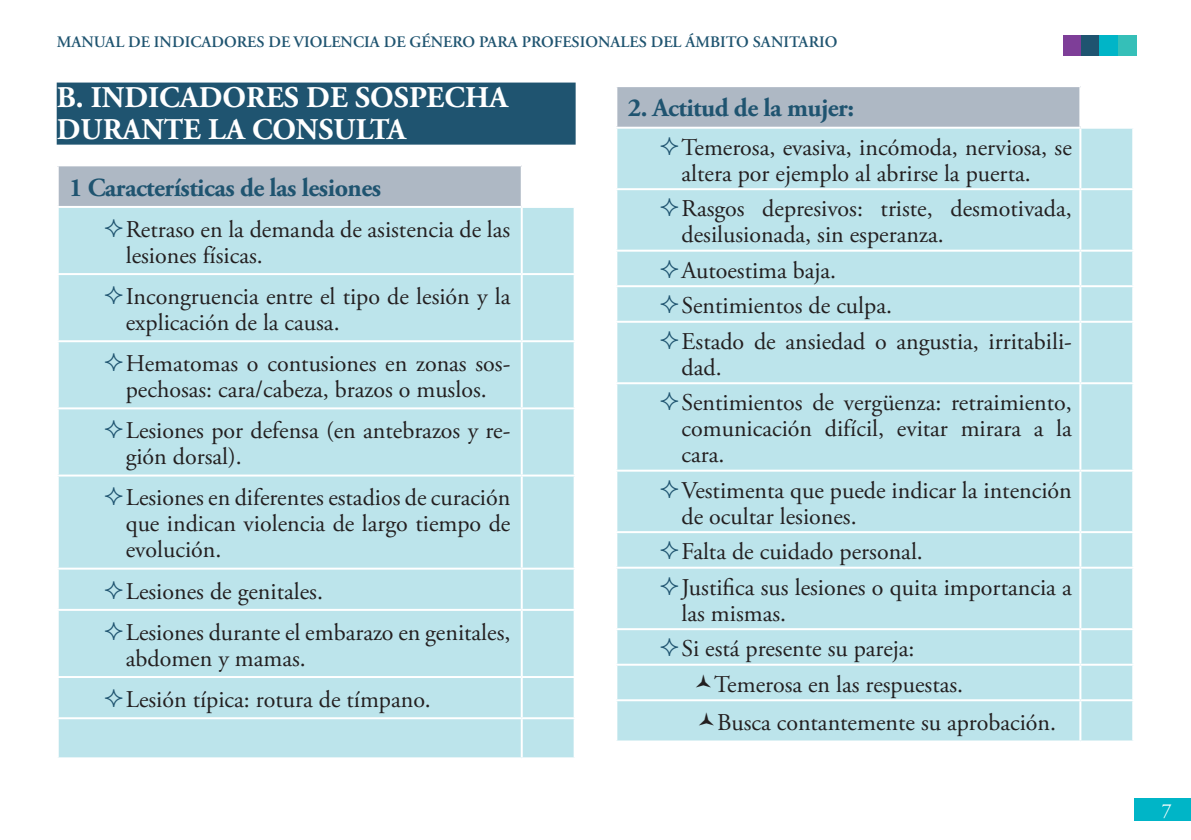
<style>
.page{position:relative;width:1191px;height:840px;background:#fff}
.page>*{position:absolute;margin:0;border:0;box-sizing:border-box;transform-origin:0 0}
._01_TITULAR{font:700 30px/32.4px "Adobe Garamond Pro";color:#fff}
._02_TITULO{font:700 26px "Adobe Garamond Pro";letter-spacing:-.02em;color:#1f5470}
._04_TABULADO{font:24px/25.8px "Adobe Garamond Pro";color:#231f20}
._07_2TABULADO{font:24px "Adobe Garamond Pro";color:#231f20}
.t1{font:20px "Adobe Garamond Pro";color:#fff}
.t2{font:600 16px "Adobe Garamond Pro";color:#1f5470}
</style>
<div class="page">
<div style="left:1134px;top:797px;width:57px;height:23px;background:#00b5c7"></div>
<div style="left:1063px;top:35px;width:18px;height:21px;background:#7e3e98"></div>
<div style="left:1081px;top:35px;width:19px;height:21px;background:#1f5470"></div>
<div style="left:1118px;top:35px;width:18px;height:21px;background:#35bfb8"></div>
<div style="left:1099px;top:35px;width:19px;height:21px;background:#00b5c7"></div>
<div style="left:57px;top:82px;width:518px;height:62px;background:#1f5470"></div>
<div style="left:58px;top:165px;width:464px;height:42px;background:#aeb8c4"></div>
<div style="left:59px;top:208px;width:514px;height:549px;background:#bce4eb"></div>
<hr style="left:57px;top:164px;width:465px;height:2px;background:#fff">
<hr style="left:57px;top:166px;width:2px;height:40px;background:#fff">
<hr style="left:521px;top:166px;width:2px;height:40px;background:#fff">
<hr style="left:57px;top:206px;width:465px;height:2px;background:#fff">
<hr style="left:521px;top:208px;width:2px;height:65px;background:#fff">
<hr style="left:57px;top:273px;width:465px;height:2px;background:#fff">
<hr style="left:522px;top:273px;width:53px;height:2px;background:#fff">
<hr style="left:521px;top:275px;width:2px;height:65px;background:#fff">
<hr style="left:57px;top:340px;width:465px;height:2px;background:#fff">
<hr style="left:522px;top:340px;width:53px;height:2px;background:#fff">
<hr style="left:521px;top:342px;width:2px;height:65px;background:#fff">
<hr style="left:57px;top:407px;width:465px;height:2px;background:#fff">
<hr style="left:522px;top:407px;width:53px;height:2px;background:#fff">
<hr style="left:521px;top:409px;width:2px;height:65px;background:#fff">
<hr style="left:57px;top:474px;width:465px;height:2px;background:#fff">
<hr style="left:522px;top:474px;width:53px;height:2px;background:#fff">
<hr style="left:521px;top:476px;width:2px;height:91px;background:#fff">
<hr style="left:57px;top:567px;width:465px;height:2px;background:#fff">
<hr style="left:522px;top:567px;width:53px;height:2px;background:#fff">
<hr style="left:521px;top:569px;width:2px;height:39px;background:#fff">
<hr style="left:57px;top:608px;width:465px;height:2px;background:#fff">
<hr style="left:522px;top:608px;width:53px;height:2px;background:#fff">
<hr style="left:521px;top:610px;width:2px;height:65px;background:#fff">
<hr style="left:57px;top:675px;width:465px;height:2px;background:#fff">
<hr style="left:522px;top:675px;width:53px;height:2px;background:#fff">
<hr style="left:521px;top:677px;width:2px;height:39px;background:#fff">
<hr style="left:57px;top:716px;width:465px;height:2px;background:#fff">
<hr style="left:522px;top:716px;width:53px;height:2px;background:#fff">
<hr style="left:521px;top:718px;width:2px;height:39px;background:#fff">
<div style="left:616px;top:86px;width:464px;height:42px;background:#aeb8c4"></div>
<div style="left:617px;top:129px;width:515px;height:611px;background:#bce4eb"></div>
<hr style="left:615px;top:85px;width:465px;height:2px;background:#fff">
<hr style="left:615px;top:87px;width:2px;height:40px;background:#fff">
<hr style="left:1079px;top:87px;width:2px;height:40px;background:#fff">
<hr style="left:615px;top:127px;width:465px;height:2px;background:#fff">
<hr style="left:1079px;top:129px;width:2px;height:59px;background:#fff">
<hr style="left:615px;top:188px;width:465px;height:2px;background:#fff">
<hr style="left:1080px;top:188px;width:54px;height:2px;background:#fff">
<hr style="left:1079px;top:190px;width:2px;height:59px;background:#fff">
<hr style="left:615px;top:249px;width:465px;height:2px;background:#fff">
<hr style="left:1080px;top:249px;width:54px;height:2px;background:#fff">
<hr style="left:1079px;top:251px;width:2px;height:34px;background:#fff">
<hr style="left:615px;top:285px;width:465px;height:2px;background:#fff">
<hr style="left:1080px;top:285px;width:54px;height:2px;background:#fff">
<hr style="left:1079px;top:287px;width:2px;height:33px;background:#fff">
<hr style="left:615px;top:320px;width:465px;height:2px;background:#fff">
<hr style="left:1080px;top:320px;width:54px;height:2px;background:#fff">
<hr style="left:1079px;top:322px;width:2px;height:60px;background:#fff">
<hr style="left:615px;top:382px;width:465px;height:2px;background:#fff">
<hr style="left:1080px;top:382px;width:54px;height:2px;background:#fff">
<hr style="left:1079px;top:384px;width:2px;height:85px;background:#fff">
<hr style="left:615px;top:469px;width:465px;height:2px;background:#fff">
<hr style="left:1080px;top:469px;width:54px;height:2px;background:#fff">
<hr style="left:1079px;top:471px;width:2px;height:60px;background:#fff">
<hr style="left:615px;top:531px;width:465px;height:2px;background:#fff">
<hr style="left:1080px;top:531px;width:54px;height:2px;background:#fff">
<hr style="left:1079px;top:533px;width:2px;height:33px;background:#fff">
<hr style="left:615px;top:566px;width:465px;height:2px;background:#fff">
<hr style="left:1080px;top:566px;width:54px;height:2px;background:#fff">
<hr style="left:1079px;top:568px;width:2px;height:59px;background:#fff">
<hr style="left:615px;top:627px;width:465px;height:2px;background:#fff">
<hr style="left:1080px;top:627px;width:54px;height:2px;background:#fff">
<hr style="left:1079px;top:629px;width:2px;height:34px;background:#fff">
<hr style="left:615px;top:663px;width:465px;height:2px;background:#fff">
<hr style="left:1080px;top:663px;width:54px;height:2px;background:#fff">
<hr style="left:1079px;top:665px;width:2px;height:33px;background:#fff">
<hr style="left:615px;top:698px;width:465px;height:2px;background:#fff">
<hr style="left:1080px;top:698px;width:54px;height:2px;background:#fff">
<hr style="left:1079px;top:700px;width:2px;height:40px;background:#fff">
<svg style="left:105px;top:219px;width:43px;height:19px"></svg>
<svg style="left:105px;top:286px;width:43px;height:19px"></svg>
<svg style="left:105px;top:353px;width:43px;height:19px"></svg>
<svg style="left:105px;top:420px;width:43px;height:19px"></svg>
<svg style="left:105px;top:487px;width:43px;height:19px"></svg>
<svg style="left:105px;top:580px;width:43px;height:19px"></svg>
<svg style="left:105px;top:621px;width:43px;height:19px"></svg>
<svg style="left:105px;top:688px;width:43px;height:19px"></svg>
<svg style="left:661px;top:137px;width:43px;height:19px"></svg>
<svg style="left:661px;top:198px;width:43px;height:19px"></svg>
<svg style="left:661px;top:260px;width:43px;height:18px"></svg>
<svg style="left:661px;top:295px;width:43px;height:19px"></svg>
<svg style="left:661px;top:331px;width:43px;height:18px"></svg>
<svg style="left:661px;top:392px;width:43px;height:19px"></svg>
<svg style="left:661px;top:480px;width:43px;height:18px"></svg>
<svg style="left:661px;top:541px;width:43px;height:19px"></svg>
<svg style="left:661px;top:576px;width:43px;height:19px"></svg>
<svg style="left:661px;top:638px;width:17px;height:17px"></svg>
<svg style="left:696px;top:673px;width:15px;height:14px"></svg>
<svg style="left:699px;top:712px;width:15px;height:13px"></svg>
<p class="t2" style="left:57px;top:32px;width:782px">MANUAL DE INDICADORES DE VIOLENCIA DE GÉNERO PARA PROFESIONALES DEL ÁMBITO SANITARIO</p>
<p class="_01_TITULAR" style="left:57px;top:82px;width:453px">B. INDICADORES DE SOSPECHA<br>DURANTE LA CONSULTA</p>
<p class="_02_TITULO" style="left:69px;top:172px;width:313px">1 Características de las lesiones</p>
<p class="_04_TABULADO" style="left:126px;top:217px;width:386px">Retraso en la demanda de asistencia de las lesiones físicas.</p>
<p class="_04_TABULADO" style="left:126px;top:284px;width:386px">Incongruencia entre el tipo de lesión y la explicación de la causa.</p>
<p class="_04_TABULADO" style="left:126px;top:351px;width:386px">Hematomas o contusiones en zonas sos&shy;pechosas: cara/cabeza, brazos o muslos.</p>
<p class="_04_TABULADO" style="left:126px;top:418px;width:386px">Lesiones por defensa (en antebrazos y re&shy;gión dorsal).</p>
<p class="_04_TABULADO" style="left:126px;top:485px;width:386px;text-align:justify">Lesiones en diferentes estadios de curación que indican violencia de largo tiempo de evolución.</p>
<p class="_04_TABULADO" style="left:126px;top:578px;width:199px">Lesiones de genitales.</p>
<p class="_04_TABULADO" style="left:126px;top:619px;width:386px">Lesiones durante el embarazo en genitales, abdomen y mamas.</p>
<p class="_04_TABULADO" style="left:126px;top:686px;width:306px">Lesión típica: rotura de tímpano.</p>
<p class="_02_TITULO" style="left:627px;top:93px;width:228px">2. Actitud de la mujer:</p>
<p class="_04_TABULADO" style="left:681px;top:135px;width:392px">Temerosa, evasiva, incómoda, nerviosa, se altera por ejemplo al abrirse la puerta.</p>
<p class="_04_TABULADO" style="left:681px;top:196px;width:392px">Rasgos depresivos: triste, desmotivada, desilusionada, sin esperanza.</p>
<p class="_04_TABULADO" style="left:681px;top:258px;width:156px">Autoestima baja.</p>
<p class="_04_TABULADO" style="left:681px;top:293px;width:212px">Sentimientos de culpa.</p>
<p class="_04_TABULADO" style="left:681px;top:329px;width:392px">Estado de ansiedad o angustia, irritabili&shy;dad.</p>
<p class="_04_TABULADO" style="left:681px;top:390px;width:392px;text-align:justify">Sentimientos de vergüenza: retraimiento, comunicación difícil, evitar mirara a la cara.</p>
<p class="_04_TABULADO" style="left:681px;top:477px;width:392px">Vestimenta que puede indicar la intención de ocultar lesiones.</p>
<p class="_04_TABULADO" style="left:681px;top:539px;width:243px">Falta de cuidado personal.</p>
<p class="_04_TABULADO" style="left:681px;top:574px;width:392px">Justifica sus lesiones o quita importancia a las mismas.</p>
<p class="_04_TABULADO" style="left:681px;top:636px;width:234px">Si está presente su pareja:</p>
<p class="_07_2TABULADO" style="left:714px;top:669px;width:250px">Temerosa en las respuestas.</p>
<p class="_07_2TABULADO" style="left:717px;top:707px;width:340px">Busca contantemente su aprobación.</p>
<p class="t1" style="left:1161px;top:797px;width:11px">7</p>
</div>
